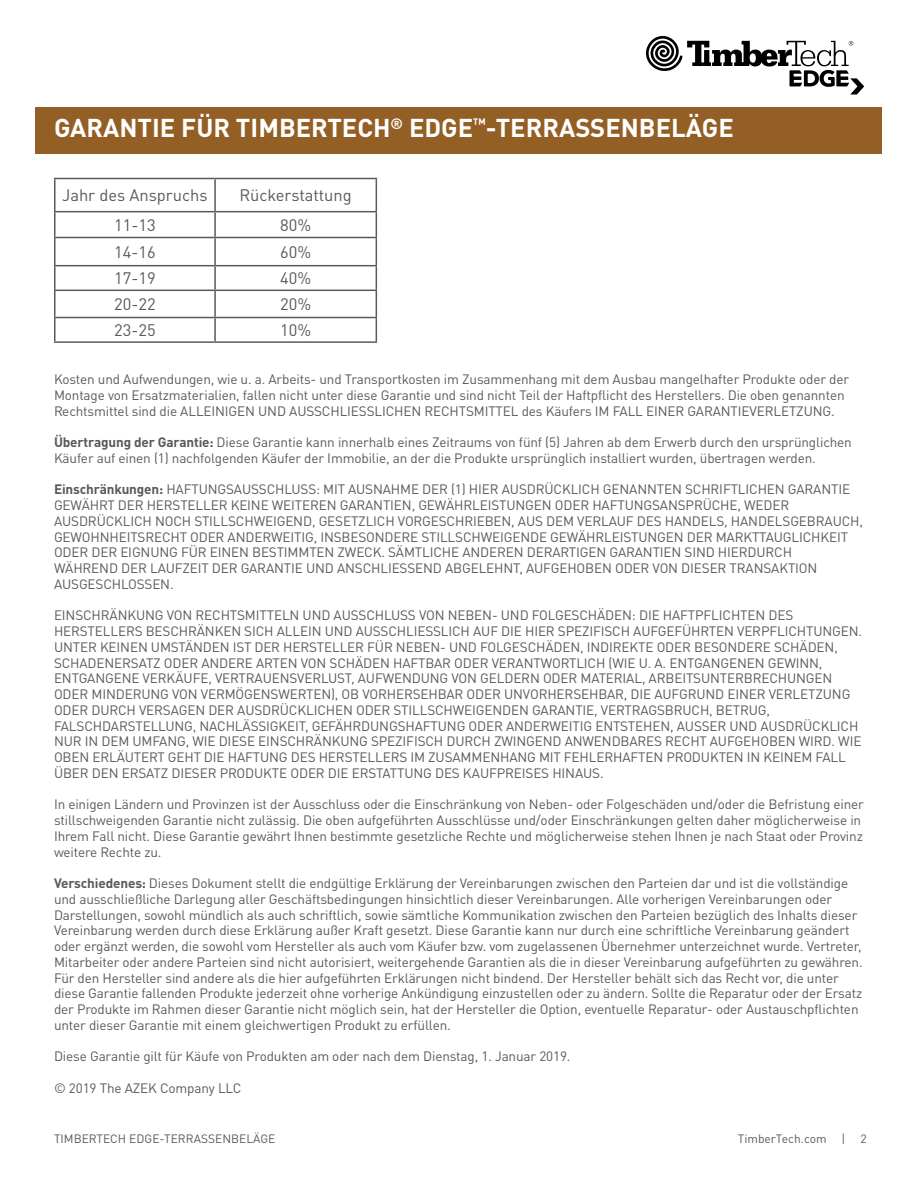
<style>
.page{position:relative;width:918px;height:1188px;background:#fff}
.page>*{position:absolute;margin:0;border:0;box-sizing:border-box;transform-origin:0 0}
.t1{font:700 25.5px "DINOT";color:#fff}
.t2{font:16.5px "DINOT";color:#58595b}
.t3{font:13.5px/15.8px "DINOT";letter-spacing:-.01em;color:#58595b}
.t4{font:12px "DINOT";color:#58595b}
.s1{font-weight:700}
</style>
<div class="page">
<div style="left:36px;top:107px;width:846px;height:46px;background:#935f25"></div>
<svg style="left:646px;top:36px;width:218px;height:59px"></svg>
<hr style="left:54px;top:178px;width:160px;height:1px;background:#58595b">
<hr style="left:54px;top:179px;width:2px;height:32px;background:#58595b">
<hr style="left:54px;top:211px;width:160px;height:1px;background:#58595b">
<hr style="left:54px;top:212px;width:2px;height:25px;background:#58595b">
<hr style="left:54px;top:237px;width:160px;height:1px;background:#58595b">
<hr style="left:54px;top:238px;width:2px;height:27px;background:#58595b">
<hr style="left:54px;top:265px;width:160px;height:1px;background:#58595b">
<hr style="left:54px;top:266px;width:2px;height:24px;background:#58595b">
<hr style="left:54px;top:290px;width:160px;height:1px;background:#58595b">
<hr style="left:54px;top:291px;width:2px;height:26px;background:#58595b">
<hr style="left:54px;top:317px;width:160px;height:1px;background:#58595b">
<hr style="left:54px;top:318px;width:2px;height:23px;background:#58595b">
<hr style="left:54px;top:341px;width:160px;height:2px;background:#58595b">
<hr style="left:214px;top:178px;width:163px;height:1px;background:#58595b">
<hr style="left:214px;top:179px;width:2px;height:32px;background:#58595b">
<hr style="left:376px;top:179px;width:1px;height:32px;background:#58595b">
<hr style="left:214px;top:211px;width:163px;height:1px;background:#58595b">
<hr style="left:214px;top:212px;width:2px;height:25px;background:#58595b">
<hr style="left:214px;top:237px;width:163px;height:1px;background:#58595b">
<hr style="left:214px;top:238px;width:2px;height:27px;background:#58595b">
<hr style="left:214px;top:265px;width:163px;height:1px;background:#58595b">
<hr style="left:214px;top:266px;width:2px;height:24px;background:#58595b">
<hr style="left:214px;top:290px;width:163px;height:1px;background:#58595b">
<hr style="left:214px;top:291px;width:2px;height:26px;background:#58595b">
<hr style="left:214px;top:317px;width:163px;height:1px;background:#58595b">
<hr style="left:214px;top:318px;width:2px;height:23px;background:#58595b">
<svg style="left:376px;top:212px;width:1px;height:129px"></svg>
<hr style="left:214px;top:341px;width:163px;height:2px;background:#58595b">
<h1 class="t1" style="left:54px;top:108px;width:681px">GARANTIE FÜR TIMBERTECH<sup>®</sup> EDGE<sup>™</sup>-TERRASSENBELÄGE</h1>
<p class="t2" style="left:62px;top:183px;width:147px">Jahr des Anspruchs</p>
<p class="t2" style="left:240px;top:183px;width:114px">Rückerstattung</p>
<p class="t2" style="left:114px;top:212px;width:43px">11-13</p>
<p class="t2" style="left:280px;top:212px;width:32px">80%</p>
<p class="t2" style="left:114px;top:239px;width:43px">14-16</p>
<p class="t2" style="left:280px;top:239px;width:32px">60%</p>
<p class="t2" style="left:114px;top:266px;width:43px">17-19</p>
<p class="t2" style="left:280px;top:266px;width:32px">40%</p>
<p class="t2" style="left:114px;top:292px;width:43px">20-22</p>
<p class="t2" style="left:280px;top:292px;width:32px">20%</p>
<p class="t2" style="left:114px;top:318px;width:43px">23-25</p>
<p class="t2" style="left:280px;top:318px;width:32px">10%</p>
<p class="t3" style="left:54px;top:370px;width:797px">Kosten und Aufwendungen, wie u. a. Arbeits- und Transportkosten im Zusammenhang mit dem Ausbau mangelhafter Produkte oder der<br>Montage von Ersatzmaterialien, fallen nicht unter diese Garantie und sind nicht Teil der Haftpflicht des Herstellers. Die oben genannten<br>Rechtsmittel sind die ALLEINIGEN UND AUSSCHLIESSLICHEN RECHTSMITTEL des Käufers IM FALL EINER GARANTIEVERLETZUNG.</p>
<p class="t3" style="left:54px;top:433px;width:799px"><span class="s1">Übertragung der Garantie:</span> Diese Garantie kann innerhalb eines Zeitraums von fünf (5) Jahren ab dem Erwerb durch den ursprünglichen<br>Käufer auf einen (1) nachfolgenden Käufer der Immobilie, an der die Produkte ursprünglich installiert wurden, übertragen werden.</p>
<p class="t3" style="left:54px;top:481px;width:811px"><span class="s1">Einschränkungen:</span> HAFTUNGSAUSSCHLUSS: MIT AUSNAHME DER (1) HIER AUSDRÜCKLICH GENANNTEN SCHRIFTLICHEN GARANTIE GEWÄHRT DER HERSTELLER KEINE WEITEREN GARANTIEN, GEWÄHRLEISTUNGEN ODER HAFTUNGSANSPRÜCHE, WEDER AUSDRÜCKLICH NOCH STILLSCHWEIGEND, GESETZLICH VORGESCHRIEBEN, AUS DEM VERLAUF DES HANDELS, HANDELSGEBRAUCH, GEWOHNHEITSRECHT ODER ANDERWEITIG, INSBESONDERE STILLSCHWEIGENDE GEWÄHRLEISTUNGEN DER MARKTTAUGLICHKEIT ODER DER EIGNUNG FÜR EINEN BESTIMMTEN ZWECK. SÄMTLICHE ANDEREN DERARTIGEN GARANTIEN SIND HIERDURCH<br>WÄHREND DER LAUFZEIT DER GARANTIE UND ANSCHLIESSEND ABGELEHNT, AUFGEHOBEN ODER VON DIESER TRANSAKTION AUSGESCHLOSSEN.</p>
<p class="t3" style="left:54px;top:607px;width:810px">EINSCHRÄNKUNG VON RECHTSMITTELN UND AUSSCHLUSS VON NEBEN- UND FOLGESCHÄDEN: DIE HAFTPFLICHTEN DES HERSTELLERS BESCHRÄNKEN SICH ALLEIN UND AUSSCHLIESSLICH AUF DIE HIER SPEZIFISCH AUFGEFÜHRTEN VERPFLICHTUNGEN.<br>UNTER KEINEN UMSTÄNDEN IST DER HERSTELLER FÜR NEBEN- UND FOLGESCHÄDEN, INDIREKTE ODER BESONDERE SCHÄDEN, SCHADENERSATZ ODER ANDERE ARTEN VON SCHÄDEN HAFTBAR ODER VERANTWORTLICH (WIE U. A. ENTGANGENEN GEWINN, ENTGANGENE VERKÄUFE, VERTRAUENSVERLUST, AUFWENDUNG VON GELDERN ODER MATERIAL, ARBEITSUNTERBRECHUNGEN ODER MINDERUNG VON VERMÖGENSWERTEN), OB VORHERSEHBAR ODER UNVORHERSEHBAR, DIE AUFGRUND EINER VERLETZUNG ODER DURCH VERSAGEN DER AUSDRÜCKLICHEN ODER STILLSCHWEIGENDEN GARANTIE, VERTRAGSBRUCH, BETRUG, FALSCHDARSTELLUNG, NACHLÄSSIGKEIT, GEFÄHRDUNGSHAFTUNG ODER ANDERWEITIG ENTSTEHEN, AUSSER UND AUSDRÜCKLICH NUR IN DEM UMFANG, WIE DIESE EINSCHRÄNKUNG SPEZIFISCH DURCH ZWINGEND ANWENDBARES RECHT AUFGEHOBEN WIRD. WIE OBEN ERLÄUTERT GEHT DIE HAFTUNG DES HERSTELLERS IM ZUSAMMENHANG MIT FEHLERHAFTEN PRODUKTEN IN KEINEM FALL ÜBER DEN ERSATZ DIESER PRODUKTE ODER DIE ERSTATTUNG DES KAUFPREISES HINAUS.</p>
<p class="t3" style="left:54px;top:796px;width:811px">In einigen Ländern und Provinzen ist der Ausschluss oder die Einschränkung von Neben- oder Folgeschäden und/oder die Befristung einer stillschweigenden Garantie nicht zulässig. Die oben aufgeführten Ausschlüsse und/oder Einschränkungen gelten daher möglicherweise in Ihrem Fall nicht. Diese Garantie gewährt Ihnen bestimmte gesetzliche Rechte und möglicherweise stehen Ihnen je nach Staat oder Provinz weitere Rechte zu.</p>
<p class="t3" style="left:54px;top:874px;width:810px"><span class="s1">Verschiedenes:</span> Dieses Dokument stellt die endgültige Erklärung der Vereinbarungen zwischen den Parteien dar und ist die vollständige und ausschließliche Darlegung aller Geschäftsbedingungen hinsichtlich dieser Vereinbarungen. Alle vorherigen Vereinbarungen oder Darstellungen, sowohl mündlich als auch schriftlich, sowie sämtliche Kommunikation zwischen den Parteien bezüglich des Inhalts dieser Vereinbarung werden durch diese Erklärung außer Kraft gesetzt. Diese Garantie kann nur durch eine schriftliche Vereinbarung geändert oder ergänzt werden, die sowohl vom Hersteller als auch vom Käufer bzw. vom zugelassenen Übernehmer unterzeichnet wurde. Vertreter, Mitarbeiter oder andere Parteien sind nicht autorisiert, weitergehende Garantien als die in dieser Vereinbarung aufgeführten zu gewähren.<br>Für den Hersteller sind andere als die hier aufgeführten Erklärungen nicht bindend. Der Hersteller behält sich das Recht vor, die unter diese Garantie fallenden Produkte jederzeit ohne vorherige Ankündigung einzustellen oder zu ändern. Sollte die Reparatur oder der Ersatz der Produkte im Rahmen dieser Garantie nicht möglich sein, hat der Hersteller die Option, eventuelle Reparatur- oder Austauschpflichten unter dieser Garantie mit einem gleichwertigen Produkt zu erfüllen.</p>
<p class="t3" style="left:54px;top:1048px;width:518px">Diese Garantie gilt für Käufe von Produkten am oder nach dem Dienstag, 1. Januar 2019.</p>
<p class="t3" style="left:54px;top:1079px;width:189px">© 2019 The AZEK Company LLC</p>
<p class="t4" style="left:54px;top:1130px;width:223px">TIMBERTECH EDGE-TERRASSENBELÄGE</p>
<p class="t4" style="left:738px;top:1130px;width:130px">TimberTech.com | 2</p>
</div>
